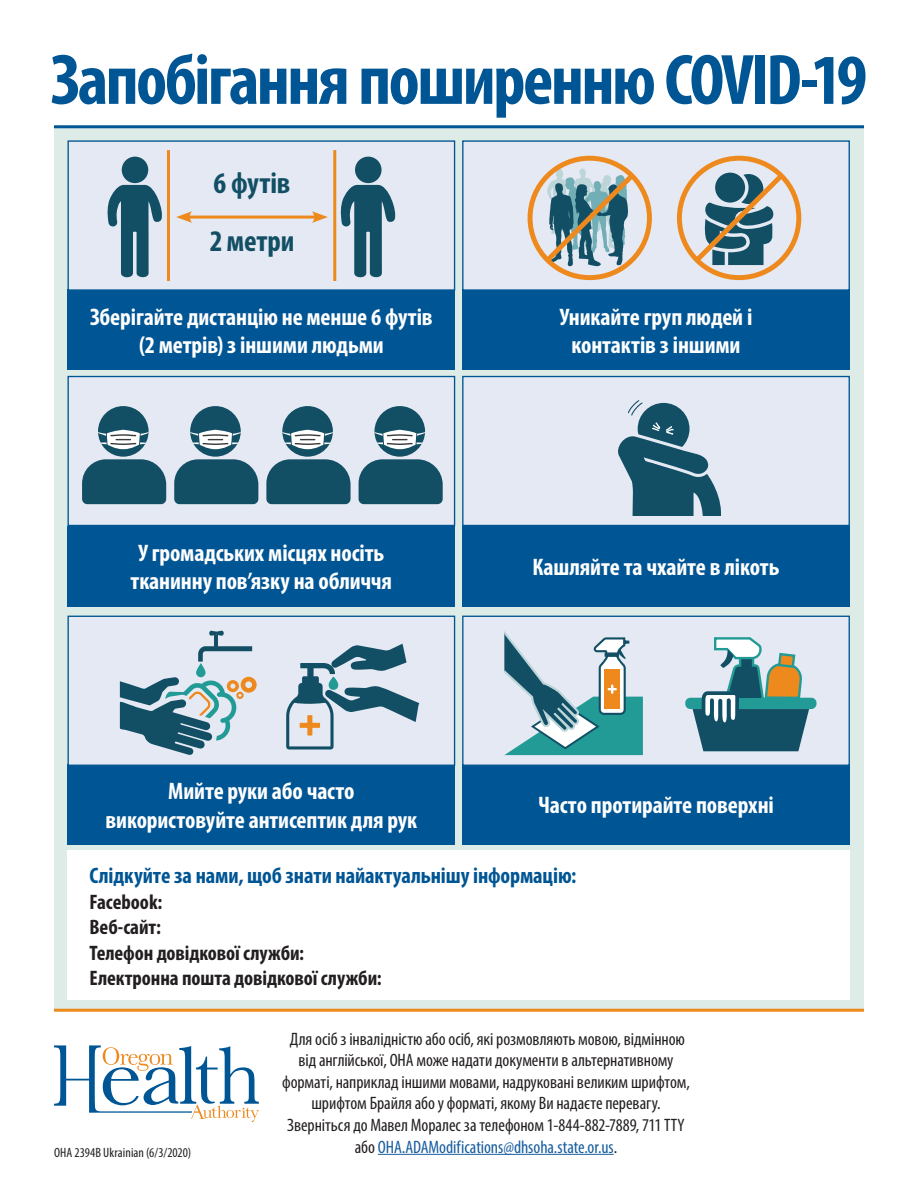
<style>
.page{position:relative;width:918px;height:1188px;background:#fff}
.page>*{position:absolute;margin:0;border:0;box-sizing:border-box;transform-origin:0 0}
.t1{font:700 condensed 72px "Myriad Pro";letter-spacing:-.035em;color:#005594}
.t2{font:700 condensed 30px/58.3px "Myriad Pro";letter-spacing:-.005em;color:#124f65}
.t3{font:700 condensed 24px/28.8px "Myriad Pro";letter-spacing:-.005em;color:#fff;text-align:center}
.t4{font:700 condensed 22.5px "Myriad Pro";letter-spacing:-.005em;color:#005594}
.t5{font:700 condensed 21px/25.5px "Myriad Pro";letter-spacing:-.005em;color:#231f20}
.t6{font:condensed 18px/21.6px "Myriad Pro";letter-spacing:-.005em;color:#231f20;text-align:center}
.t7{font:condensed 13.5px "Myriad Pro";letter-spacing:.005em;color:#231f20}
.s1{color:#175d9e}
</style>
<div class="page">
<div style="left:54px;top:127px;width:810px;height:882px;background:#ddece6"></div>
<svg style="left:54px;top:1045px;width:205px;height:77px"></svg>
<hr style="left:378px;top:1154px;width:236px;height:1px;background:#175d9e">
<div style="left:68px;top:289px;width:387px;height:81px;background:#005594"></div>
<div style="left:67px;top:140px;width:388px;height:151px;background:#e4e9f3;border:1px solid #005594"></div>
<div style="left:462px;top:289px;width:388px;height:81px;background:#005594"></div>
<div style="left:462px;top:140px;width:388px;height:151px;background:#e4e9f3;border:1px solid #005594"></div>
<div style="left:68px;top:526px;width:387px;height:81px;background:#005594"></div>
<div style="left:67px;top:376px;width:388px;height:150px;background:#e4e9f3;border:1px solid #005594"></div>
<div style="left:68px;top:764px;width:387px;height:81px;background:#005594"></div>
<div style="left:67px;top:616px;width:388px;height:150px;background:#e4e9f3;border:1px solid #005594"></div>
<div style="left:462px;top:526px;width:388px;height:81px;background:#005594"></div>
<div style="left:462px;top:376px;width:388px;height:150px;background:#e4e9f3;border:1px solid #005594"></div>
<div style="left:462px;top:764px;width:388px;height:81px;background:#005594"></div>
<div style="left:462px;top:616px;width:388px;height:150px;background:#e4e9f3;border:1px solid #005594"></div>
<svg style="left:618px;top:400px;width:103px;height:115px"></svg>
<svg style="left:196px;top:663px;width:10px;height:14px"></svg>
<svg style="left:198px;top:631px;width:54px;height:31px"></svg>
<svg style="left:120px;top:677px;width:137px;height:78px"></svg>
<svg style="left:685px;top:637px;width:131px;height:114px"></svg>
<svg style="left:504px;top:631px;width:139px;height:124px"></svg>
<svg style="left:286px;top:644px;width:133px;height:105px"></svg>
<div style="left:98px;top:406px;width:51px;height:51px;background:#124f65;border-radius:50%"></div>
<svg style="left:98px;top:430px;width:51px;height:19px"></svg>
<svg style="left:82px;top:459px;width:84px;height:45px;background:#225b70"></svg>
<div style="left:190px;top:406px;width:51px;height:51px;background:#124f65;border-radius:50%"></div>
<svg style="left:190px;top:430px;width:51px;height:19px"></svg>
<svg style="left:174px;top:459px;width:84px;height:45px;background:#225b70"></svg>
<div style="left:282px;top:406px;width:51px;height:51px;background:#124f65;border-radius:50%"></div>
<svg style="left:282px;top:430px;width:51px;height:19px"></svg>
<svg style="left:266px;top:459px;width:85px;height:45px;background:#245c71"></svg>
<div style="left:374px;top:406px;width:51px;height:51px;background:#124f65;border-radius:50%"></div>
<svg style="left:374px;top:430px;width:51px;height:19px"></svg>
<svg style="left:359px;top:459px;width:84px;height:45px;background:#225b70"></svg>
<hr style="left:187px;top:216px;width:131px;height:3px;background:#ed891d">
<svg style="left:176px;top:211px;width:16px;height:12px"></svg>
<svg style="left:312px;top:211px;width:16px;height:12px"></svg>
<svg style="left:340px;top:185px;width:56px;height:93px"></svg>
<div style="left:355px;top:157px;width:27px;height:26px;background:#124f65;border-radius:50%"></div>
<svg style="left:107px;top:185px;width:55px;height:93px"></svg>
<div style="left:122px;top:157px;width:26px;height:26px;background:#124f65;border-radius:50%"></div>
<hr style="left:167px;top:150px;width:3px;height:131px;background:#ed891d">
<hr style="left:333px;top:150px;width:3px;height:131px;background:#ed891d">
<div style="left:677px;top:156px;width:124px;height:124px;border:5px solid #ed891d;border-radius:50%"></div>
<svg style="left:690px;top:169px;width:98px;height:98px"></svg>
<div style="left:528px;top:156px;width:124px;height:124px;border:5px solid #ed891d;border-radius:50%"></div>
<svg style="left:540px;top:168px;width:99px;height:99px"></svg>
<div style="left:68px;top:850px;width:782px;height:150px;background:#fff"></div>
<hr style="left:54px;top:125px;width:810px;height:3px;background:#005594">
<hr style="left:54px;top:1009px;width:810px;height:3px;background:#ed891d">
<h1 class="t1" style="left:51px;top:35px;width:818px">Запобігання поширенню COVID-19</h1>
<h2 class="t2" style="left:210px;top:153px;width:86px">6 футів<br>2метри</h2>
<h3 class="t3" style="left:90px;top:302px;width:344px">Зберігайте дистанцію не менше 6 футів (2 метрів) з іншими людьми</h3>
<h3 class="t3" style="left:131px;top:538px;width:263px">У громадських місцях носіть тканинну пов’язку на обличчя</h3>
<h3 class="t3" style="left:106px;top:776px;width:313px">Мийте руки або часто використовуйте антисептик для рук</h3>
<h3 class="t3" style="left:560px;top:302px;width:194px">Уникайте груп людей і контактів з іншими</h3>
<h3 class="t3" style="left:533px;top:552px;width:248px">Кашляйте та чхайте в лікоть</h3>
<h3 class="t3" style="left:538px;top:790px;width:237px">Часто протирайте поверхні</h3>
<p class="t4" style="left:90px;top:862px;width:488px">Слідкуйте за нами, щоб знати найактуальнішу інформацію:</p>
<p class="t5" style="left:90px;top:889px;width:294px">Facebook:<br>Веб-сайт:<br>Телефон довідкової служби:<br>Електронна пошта довідкової служби:</p>
<p class="t7" style="left:54px;top:1145px;width:139px">OHA 2394B Ukrainian (6/3/2020)</p>
<p class="t6" style="left:282px;top:1028px;width:409px">Для осіб з інвалідністю або осіб, які розмовляють мовою, відмінною від англійської, OHA може надати документи в альтернативному форматі, наприклад іншими мовами, надруковані великим шрифтом, шрифтом Брайля або у форматі, якому Ви надаєте перевагу.<br>Зверніться до Мавел Моралес за телефоном 1-844-882-7889, 711 TTY або <span class="s1">OHA.ADAModifications@dhsoha.state.or.us</span>.</p>
</div>
